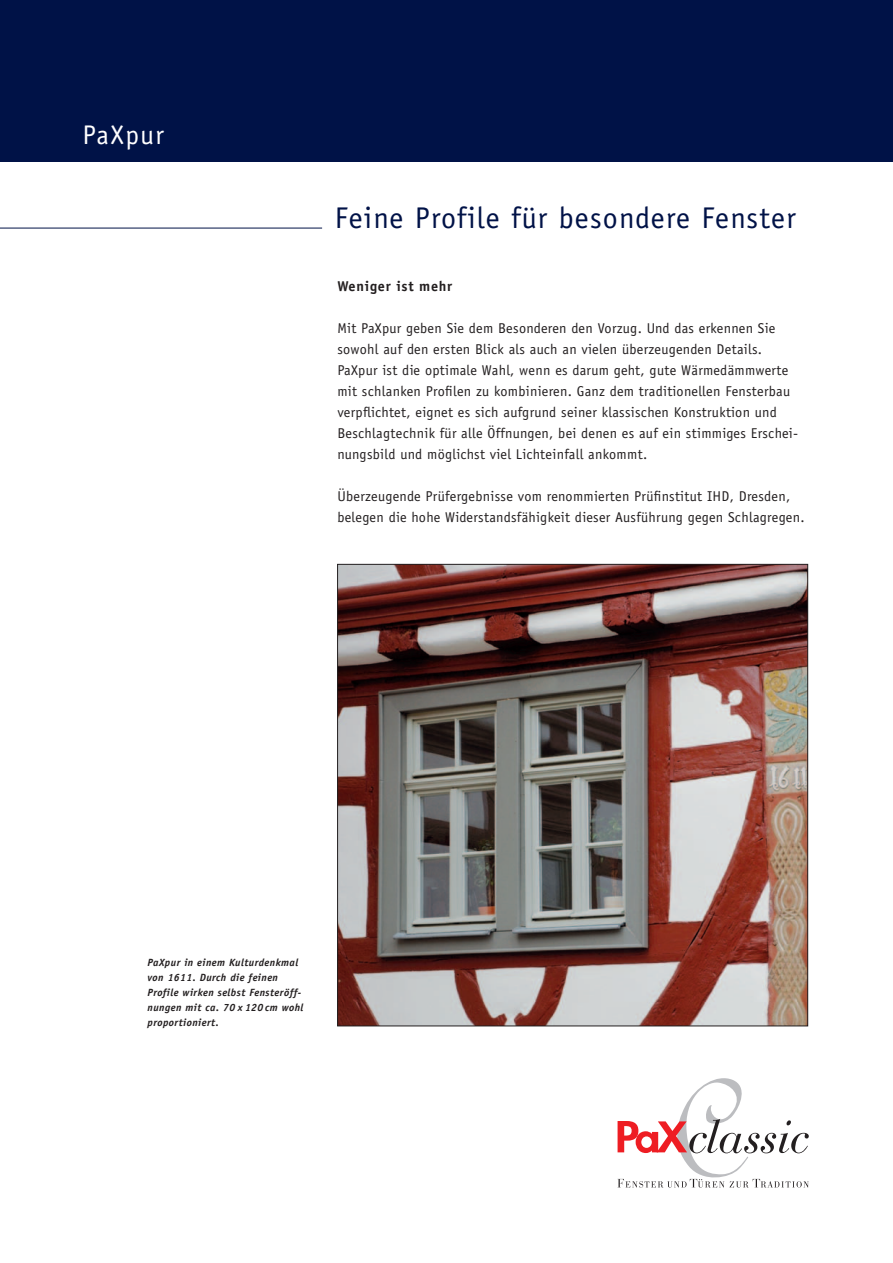
<style>
.page{position:relative;width:893px;height:1263px;background:#fff}
.page>*{position:absolute;margin:0;border:0;box-sizing:border-box;transform-origin:0 0}
.t1{font:30px "Officina Sans";letter-spacing:.04em;color:#001247}
.t2{font:27px "Officina Sans";letter-spacing:.06em;color:#fff}
.t3{font:14.25px/21px "Officina Sans";letter-spacing:.02em;color:#231f20}
.t4{font:700 14.25px "Officina Sans";letter-spacing:.05em;color:#231f20}
.t5{font:italic 700 10.5px/15px "Officina Sans";letter-spacing:.04em;color:#231f20}
</style>
<div class="page">
<div style="left:0;top:0;width:893px;height:162px;background:#001247"></div>
<svg style="left:617px;top:1078px;width:192px;height:109px"></svg>
<img style="left:339px;top:566px;width:467px;height:458px">
<hr style="left:0;top:228px;width:322px;height:1px;background:#001247">
<h2 class="t2" style="left:82px;top:119px;width:83px">PaXpur</h2>
<h1 class="t1" style="left:335px;top:200px;width:462px">Feine Profile für besondere Fenster</h1>
<p class="t4" style="left:337px;top:277px;width:116px">Weniger ist mehr</p>
<p class="t3" style="left:337px;top:318px;width:462px">Mit PaXpur geben Sie dem Besonderen den Vorzug. Und das erkennen Sie sowohl auf den ersten Blick als auch an vielen überzeugenden Details.<br>PaXpur ist die optimale Wahl, wenn es darum geht, gute Wärmedämmwerte mit schlanken Profilen zu kombinieren. Ganz dem traditionellen Fensterbau verpflichtet, eignet es sich aufgrund seiner klassischen Konstruktion und Beschlagtechnik für alle Öffnungen, bei denen es auf ein stimmiges Erschei&shy;nungsbild und möglichst viel Lichteinfall ankommt.</p>
<p class="t3" style="left:337px;top:486px;width:469px">Überzeugende Prüfergebnisse vom renommierten Prüfinstitut IHD, Dresden, belegen die hohe Widerstandsfähigkeit dieser Ausführung gegen Schlagregen.</p>
<p class="t5" style="left:148px;top:955px;width:157px">PaXpur in einem Kulturdenkmal von 1611. Durch die feinen<br>Profile wirken selbst Fensteröff&shy;nungen mit ca. 70 x 120 cm wohl proportioniert.</p>
</div>
